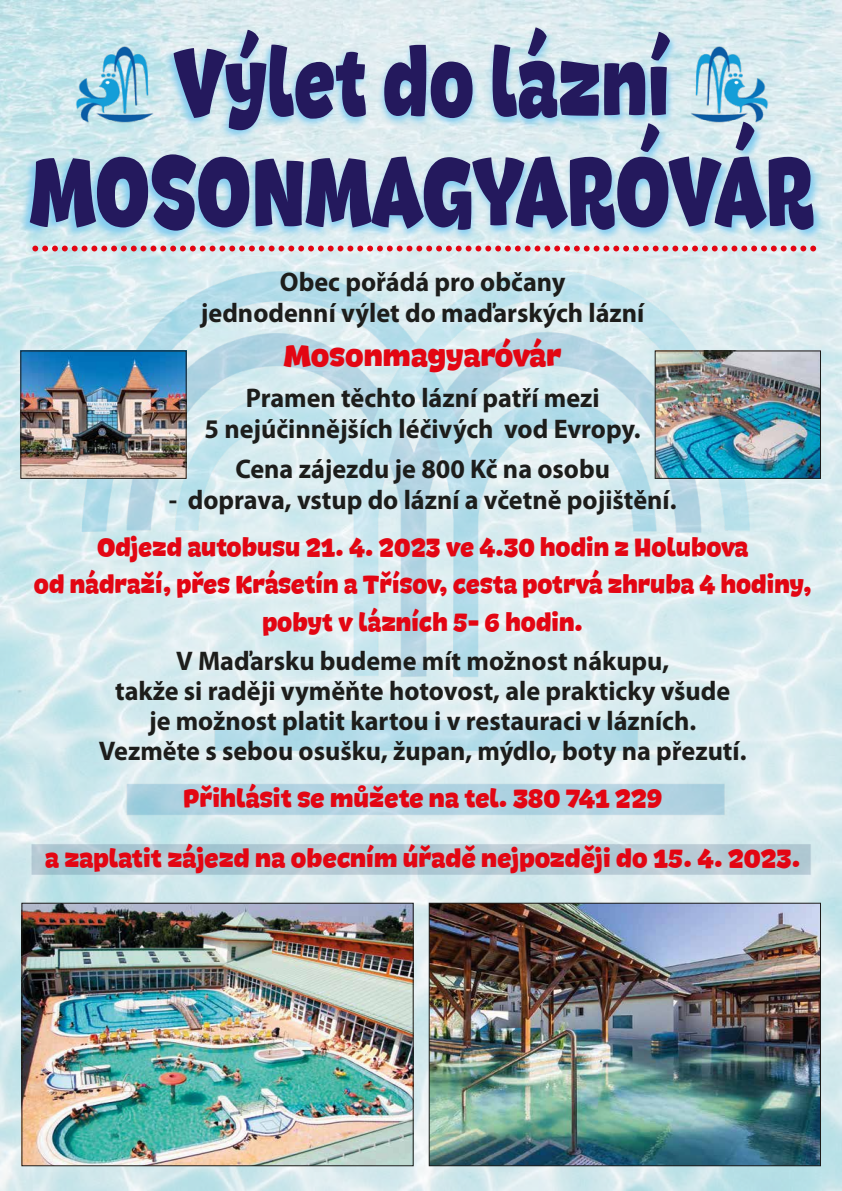
<style>
.page{position:relative;width:842px;height:1191px;background:#fff}
.page>*{position:absolute;margin:0;border:0;box-sizing:border-box;transform-origin:0 0}
.t1{font:900 116px/108.5px "DR Agu Sans";letter-spacing:-.01em;color:#24195d;text-align:center;scale:.75 1}
.t2{font:900 37px "DR Agu Sans";letter-spacing:-.005em;color:#e30613}
.t3{font:900 31px/37.2px "DR Agu Sans";color:#e30613;text-align:center;scale:.94 1}
.t4{font:900 31px/60px "DR Agu Sans";color:#e30613;text-align:center}
.t5{font:700 27px/30px "Myriad Pro";color:#1d1d1b;text-align:center}
</style>
<div class="page">
<img style="left:0;top:307px;width:841px;height:883px">
<img style="left:20px;top:307px;width:805px;height:581px">
<img style="left:0;top:0;width:842px;height:307px">
<img style="left:24px;top:905px;width:387px;height:259px">
<div style="left:22px;top:903px;width:391px;height:263px;border:1px solid #1d1d1b"></div>
<img style="left:431px;top:905px;width:388px;height:259px">
<div style="left:429px;top:903px;width:392px;height:263px;border:1px solid #1d1d1b"></div>
<img style="left:23px;top:353px;width:161px;height:123px">
<img style="left:657px;top:353px;width:162px;height:123px">
<div style="left:655px;top:351px;width:166px;height:127px;border:1px solid #1d1d1b"></div>
<img style="left:688px;top:45px;width:82px;height:79px">
<img style="left:74px;top:45px;width:82px;height:79px">
<h1 class="t1" style="left:30px;top:30px;width:1047px">Výlet do lázní<br>MOSONMAGYARÓVÁR</h1>
<p class="t5" style="left:201px;top:265px;width:445px;line-height:31px">Obec pořádá pro občany<br>jednodenní výlet do maďarských lázní</p>
<h2 class="t2" style="left:284px;top:333px;width:279px">Mosonmagyaróvár</h2>
<p class="t5" style="left:205px;top:381px;width:438px;line-height:31px">Pramen těchto lázní patří mezi<br>5 nejúčinnějších léčivých vod Evropy.</p>
<p class="t5" style="left:235px;top:453px;width:376px">Cena zájezdu je 800 Kč na osobu</p>
<p class="t5" style="left:169px;top:484px;width:509px">- doprava, vstup do lázní a včetně pojištění.</p>
<p class="t3" style="left:34px;top:529px;width:829px">Odjezd autobusu 21. 4. 2023 ve 4.30 hodin z Holubova<br>od nádraží, přes Krásetín a Třísov, cesta potrvá zhruba 4 hodiny, pobyt v lázních 5- 6 hodin.</p>
<p class="t5" style="left:99px;top:645px;width:649px">V Maďarsku budeme mít možnost nákupu,<br>takže si raději vyměňte hotovost, ale prakticky všude<br>je možnost platit kartou i v restauraci v lázních.<br>Vezměte s sebou osušku, župan, mýdlo, boty na přezutí.</p>
<p class="t4" style="left:45px;top:769px;width:757px">Přihlásit se můžete na tel. 380 741 229<br>a zaplatit zájezd na obecním úřadě nejpozději do 15. 4. 2023.</p>
</div>
